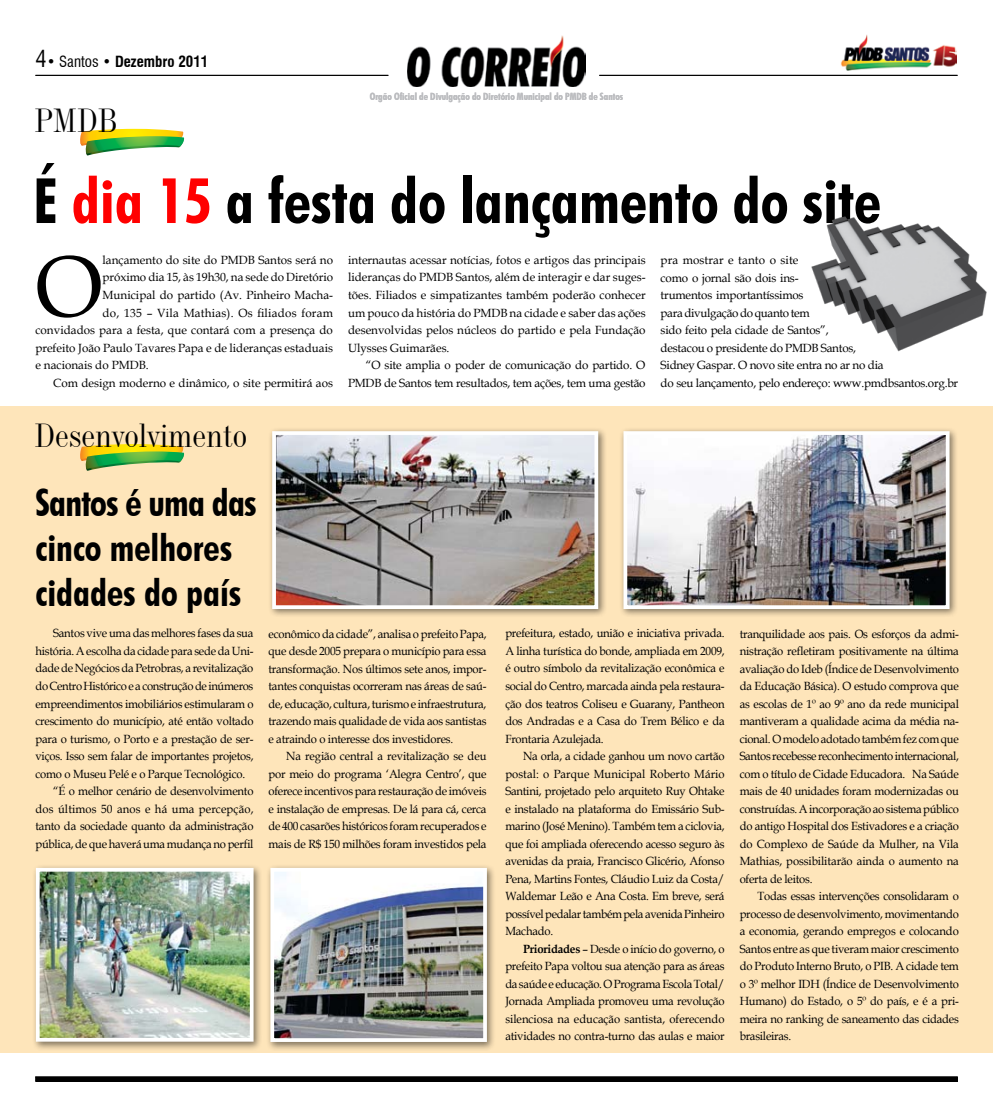
<style>
.page{position:relative;width:993px;height:1117px;background:#fff}
.page>*{position:absolute;margin:0;border:0;box-sizing:border-box;transform-origin:0 0}
.t1{font:87.12px "Book Antiqua";color:#000}
.t2{font:700 condensed 62.5px "Futura BT";color:#000}
.t3{font:700 condensed 37.5px/45px "Futura BT";color:#000}
.t4{font:32.5px "Industrial 736 BT";color:#000}
.t5{font:700 condensed 15px "Swiss 721 BT";color:#000}
.t6{font:11.88px/17.5px "Book Antiqua";letter-spacing:-.02em;color:#000;text-align:justify;scale:.95 1}
.t7{font:11.88px/17.6px "Book Antiqua";letter-spacing:-.02em;color:#000;text-align:justify}
.t8{font:11.88px "Book Antiqua";color:#000}
.t9{font:11.88px "Book Antiqua";letter-spacing:.015em;color:#000}
.t10{font:11.88px "Book Antiqua";letter-spacing:.01em;color:#000;scale:.95 1}
.t11{font:700 condensed 10px "Futura BT";color:#bcbdc0}
.s1{font-weight:400;font-size:22.5px}
.s2{font-weight:400}
.s3{color:#f00}
.s4{font-weight:700}
</style>
<div class="page">
<img style="left:408px;top:35px;width:177px;height:52px">
<div style="left:36px;top:1076px;width:921px;height:5px;background:#000"></div>
<div style="left:35px;top:1076px;width:922px;height:5px;border:1px solid #000"></div>
<img style="left:840px;top:34px;width:116px;height:37px">
<div style="left:0;top:406px;width:992px;height:646px;background:#fee5ba"></div>
<hr style="left:35px;top:75px;width:353px;height:1px;background:#000">
<hr style="left:599px;top:75px;width:358px;height:1px;background:#000">
<svg style="left:80px;top:129px;width:105px;height:27px"></svg>
<svg style="left:80px;top:444px;width:104px;height:27px"></svg>
<img style="left:811px;top:216px;width:176px;height:136px">
<div style="left:31px;top:863px;width:237px;height:192px;background:#000;opacity:.5"></div>
<img style="left:41px;top:872px;width:207px;height:164px">
<div style="left:36px;top:867px;width:217px;height:174px;border:4px solid #fff"></div>
<div style="left:619px;top:426px;width:344px;height:197px;background:#000;opacity:.5"></div>
<img style="left:628px;top:436px;width:316px;height:168px">
<div style="left:623px;top:431px;width:326px;height:178px;border:4px solid #fff"></div>
<div style="left:268px;top:426px;width:344px;height:197px;background:#000;opacity:.5"></div>
<img style="left:277px;top:436px;width:316px;height:168px">
<div style="left:272px;top:431px;width:326px;height:178px;border:4px solid #fff"></div>
<div style="left:266px;top:863px;width:236px;height:192px;background:#000;opacity:.5"></div>
<img style="left:275px;top:872px;width:206px;height:164px">
<div style="left:270px;top:867px;width:216px;height:174px;border:4px solid #fff"></div>
<p class="t5" style="left:35px;top:53px;width:174px"><span class="s1">4</span><span class="s2">• Santos •</span> Dezembro 2011</p>
<h3 class="t4" style="left:35px;top:100px;width:84px">PMDB</h3>
<p class="t11" style="left:369px;top:90px;width:255px">Orgão Oficial de Divulgação do Diretório Municipal do PMDB de Santos</p>
<h2 class="t2" style="left:33px;top:163px;width:849px">É <span class="s3">dia 15</span> a festa do lançamento do site</h2>
<h1 class="t1" style="left:35px;top:226px;width:69px">O</h1>
<p class="t8" style="left:103px;top:251px;width:232px">lançamento do site do PMDB Santos será no</p>
<p class="t7" style="left:103px;top:268px;width:232px">próximo dia 15, às 19h30, na sede do Diretório</p>
<p class="t8" style="left:103px;top:286px;width:232px">Municipal do partido (Av. Pinheiro Macha-</p>
<p class="t9" style="left:103px;top:304px;width:232px">do, 135 – Vila Mathias). Os filiados foram</p>
<p class="t8" style="left:35px;top:321px;width:299px">convidados para a festa, que contará com a presença do</p>
<p class="t8" style="left:35px;top:339px;width:299px">prefeito João Paulo Tavares Papa e de lideranças estaduais</p>
<p class="t8" style="left:35px;top:356px;width:115px">e nacionais do PMDB.</p>
<p class="t8" style="left:53px;top:374px;width:281px">Com design moderno e dinâmico, o site permitirá aos</p>
<h3 class="t4" style="left:35px;top:415px;width:214px">Desenvolvimento</h3>
<h3 class="t3" style="left:35px;top:479px;width:223px">Santos é uma das cinco melhores cidades do país</h3>
<p class="t7" style="left:348px;top:251px;width:299px">internautas acessar notícias, fotos e artigos das principais lideranças do PMDB Santos, além de interagir e dar suges&shy;tões. Filiados e simpatizantes também poderão conhecer um pouco da história do PMDB na cidade e saber das ações desenvolvidas pelos núcleos do partido e pela Fundação Ulysses Guimarães.</p>
<p class="t7" style="left:348px;top:356px;width:299px;text-align:right">“O site amplia o poder de comunicação do partido. O<br>PMDB de Santos tem resultados, tem ações, tem uma gestão</p>
<p class="t7" style="left:660px;top:251px;width:299px;text-align:left">pra mostrar e tanto o site<br>como o jornal são dois ins-<br>trumentos importantíssimos<br>para divulgação do quanto tem<br>sido feito pela cidade de Santos”,<br>destacou o presidente do PMDB Santos,<br>Sidney Gaspar. O novo site entra no ar no dia<br>do seu lançamento, pelo endereço: www.pmdbsantos.org.br</p>
<p class="t6" style="left:53px;top:624px;width:212px">Santos vive uma das melhores fases da sua</p>
<p class="t6" style="left:35px;top:641px;width:231px">história. A escolha da cidade para sede da Uni-</p>
<p class="t6" style="left:35px;top:659px;width:231px">dade de Negócios da Petrobras, a revitalização</p>
<p class="t6" style="left:35px;top:676px;width:231px">do Centro Histórico e a construção de inúmeros</p>
<p class="t6" style="left:35px;top:694px;width:231px">empreendimentos imobiliários estimularam o</p>
<p class="t6" style="left:35px;top:711px;width:231px">crescimento do município, até então voltado</p>
<p class="t6" style="left:35px;top:729px;width:231px">para o turismo, o Porto e a prestação de ser-</p>
<p class="t6" style="left:35px;top:746px;width:231px">viços. Isso sem falar de importantes projetos,</p>
<p class="t6" style="left:35px;top:764px;width:222px">como o Museu Pelé e o Parque Tecnológico.</p>
<p class="t6" style="left:53px;top:781px;width:212px">“É o melhor cenário de desenvolvimento</p>
<p class="t10" style="left:35px;top:800px;width:231px">dos últimos 50 anos e há uma percepção,</p>
<p class="t6" style="left:35px;top:816px;width:231px">tanto da sociedade quanto da administração</p>
<p class="t6" style="left:35px;top:834px;width:231px">pública, de que haverá uma mudança no perfil</p>
<p class="t6" style="left:268px;top:624px;width:231px">econômico da cidade”, analisa o prefeito Papa, que desde 2005 prepara o município para essa transformação. Nos últimos sete anos, impor&shy;tantes conquistas ocorreram nas áreas de saú&shy;de, educação, cultura, turismo e infraestrutura, trazendo mais qualidade de vida aos santistas e atraindo o interesse dos investidores.</p>
<p class="t6" style="left:268px;top:746px;width:231px;text-indent:18px">Na região central a revitalização se deu por meio do programa ‘Alegra Centro’, que oferece incentivos para restauração de imóveis e instalação de empresas. De lá para cá, cerca de 400 casarões históricos foram recuperados e mais de R$ 150 milhões foram investidos pela</p>
<p class="t6" style="left:505px;top:624px;width:232px">prefeitura, estado, união e iniciativa privada.<br>A linha turística do bonde, ampliada em 2009, é outro símbolo da revitalização econômica e social do Centro, marcada ainda pela restaura&shy;ção dos teatros Coliseu e Guarany, Pantheon dos Andradas e a Casa do Trem Bélico e da Frontaria Azulejada.</p>
<p class="t6" style="left:505px;top:746px;width:232px;text-indent:18px">Na orla, a cidade ganhou um novo cartão postal: o Parque Municipal Roberto Mário Santini, projetado pelo arquiteto Ruy Ohtake e instalado na plataforma do Emissário Sub&shy;marino (José Menino). Também tem a ciclovia, que foi ampliada oferecendo acesso seguro às avenidas da praia, Francisco Glicério, Afonso Pena, Martins Fontes, Cláudio Luiz da Costa/ Waldemar Leão e Ana Costa. Em breve, será possível pedalar também pela avenida Pinheiro Machado.</p>
<p class="t6" style="left:505px;top:939px;width:232px;text-indent:18px"><span class="s4">Prioridades</span> – Desde o início do governo, o prefeito Papa voltou sua atenção para as áreas da saúde e educação. O Programa Escola Total/ Jornada Ampliada promoveu uma revolução silenciosa na educação santista, oferecendo atividades no contra-turno das aulas e maior</p>
<p class="t6" style="left:739px;top:624px;width:232px">tranquilidade aos pais. Os esforços da admi&shy;nistração refletiram positivamente na última avaliação do Ideb (Índice de Desenvolvimento da Educação Básica). O estudo comprova que as escolas de 1º ao 9º ano da rede municipal mantiveram a qualidade acima da média na&shy;cional. O modelo adotado também fez com que Santos recebesse reconhecimento internacional, com o título de Cidade Educadora. Na Saúde mais de 40 unidades foram modernizadas ou construídas. A incorporação ao sistema público do antigo Hospital dos Estivadores e a criação do Complexo de Saúde da Mulher, na Vila Mathias, possibilitarão ainda o aumento na oferta de leitos.</p>
<p class="t6" style="left:739px;top:887px;width:232px;text-indent:18px">Todas essas intervenções consolidaram o processo de desenvolvimento, movimentando a economia, gerando empregos e colocando Santos entre as que tiveram maior crescimento do Produto Interno Bruto, o PIB. A cidade tem o 3º melhor IDH (Índice de Desenvolvimento Humano) do Estado, o 5º do país, e é a pri&shy;meira no ranking de saneamento das cidades brasileiras.</p>
</div>
